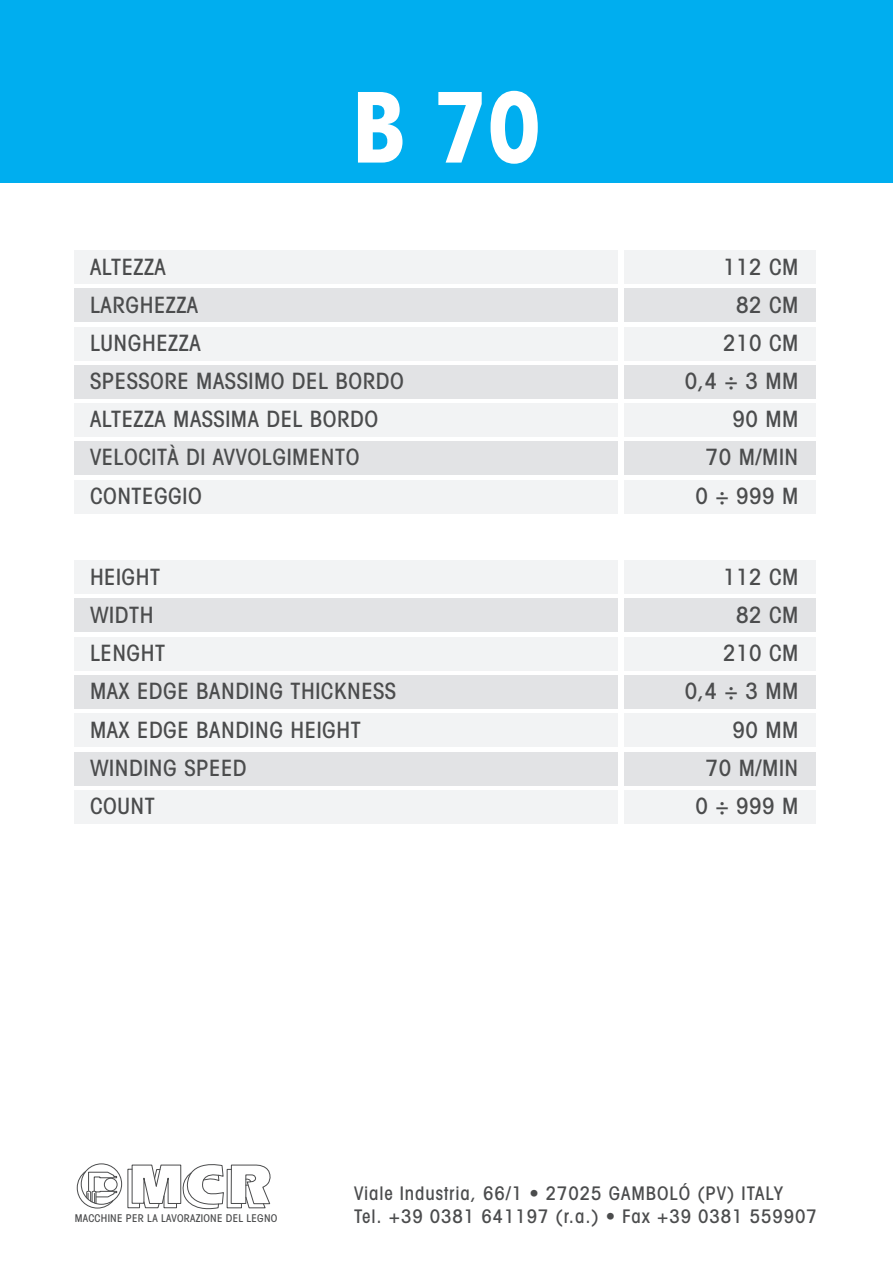
<style>
.page{position:relative;width:893px;height:1263px;background:#fff}
.page>*{position:absolute;margin:0;border:0;box-sizing:border-box;transform-origin:0 0}
.t1{font:700 condensed 97.5px "Avant Garde";color:#fff}
.t2{font:500 condensed 22.5px/38.1px "Avant Garde";letter-spacing:.025em;color:#4b4c4d}
.t3{font:500 condensed 18.75px/22.5px "Avant Garde";letter-spacing:.05em;color:#4b4c4d}
.t4{font:500 condensed 10.8px "Avant Garde";letter-spacing:.025em;color:#4b4c4d}
</style>
<div class="page">
<div style="left:74px;top:250px;width:543px;height:34px;background:#f2f3f4"></div>
<div style="left:74px;top:289px;width:543px;height:33px;background:#e2e3e5"></div>
<div style="left:74px;top:327px;width:543px;height:33px;background:#f2f3f4"></div>
<div style="left:74px;top:365px;width:543px;height:33px;background:#e2e3e5"></div>
<div style="left:74px;top:403px;width:543px;height:34px;background:#f2f3f4"></div>
<div style="left:74px;top:442px;width:543px;height:33px;background:#e2e3e5"></div>
<div style="left:74px;top:480px;width:543px;height:33px;background:#f2f3f4"></div>
<div style="left:624px;top:250px;width:192px;height:34px;background:#f2f3f4"></div>
<div style="left:624px;top:289px;width:192px;height:33px;background:#e2e3e5"></div>
<div style="left:624px;top:327px;width:192px;height:33px;background:#f2f3f4"></div>
<div style="left:624px;top:365px;width:192px;height:33px;background:#e2e3e5"></div>
<div style="left:624px;top:403px;width:192px;height:34px;background:#f2f3f4"></div>
<div style="left:624px;top:442px;width:192px;height:33px;background:#e2e3e5"></div>
<div style="left:624px;top:480px;width:192px;height:33px;background:#f2f3f4"></div>
<div style="left:74px;top:560px;width:543px;height:34px;background:#f2f3f4"></div>
<div style="left:74px;top:599px;width:543px;height:33px;background:#e2e3e5"></div>
<div style="left:74px;top:637px;width:543px;height:33px;background:#f2f3f4"></div>
<div style="left:74px;top:675px;width:543px;height:34px;background:#e2e3e5"></div>
<div style="left:74px;top:714px;width:543px;height:33px;background:#f2f3f4"></div>
<div style="left:74px;top:752px;width:543px;height:33px;background:#e2e3e5"></div>
<div style="left:74px;top:790px;width:543px;height:33px;background:#f2f3f4"></div>
<div style="left:624px;top:560px;width:192px;height:34px;background:#f2f3f4"></div>
<div style="left:624px;top:599px;width:192px;height:33px;background:#e2e3e5"></div>
<div style="left:624px;top:637px;width:192px;height:33px;background:#f2f3f4"></div>
<div style="left:624px;top:675px;width:192px;height:34px;background:#e2e3e5"></div>
<div style="left:624px;top:714px;width:192px;height:33px;background:#f2f3f4"></div>
<div style="left:624px;top:752px;width:192px;height:33px;background:#e2e3e5"></div>
<div style="left:624px;top:790px;width:192px;height:33px;background:#f2f3f4"></div>
<div style="left:0;top:0;width:893px;height:182px;background:#00aeef"></div>
<div style="left:81px;top:1163px;width:41px;height:41px;border:1px solid #4b4c4d;border-radius:50%"></div>
<svg style="left:77px;top:1170px;width:40px;height:39px"></svg>
<svg style="left:127px;top:1164px;width:144px;height:46px"></svg>
<h1 class="t1" style="left:352px;top:92px;width:191px">B 70</h1>
<p class="t2" style="left:90px;top:250px;width:315px">ALTEZZA<br>LARGHEZZA<br>LUNGHEZZA<br>SPESSORE MASSIMO DEL BORDO<br>ALTEZZA MASSIMA DEL BORDO<br>VELOCITÀ DI AVVOLGIMENTO<br>CONTEGGIO</p>
<p class="t2" style="left:685px;top:250px;width:115px;text-align:right">112 CM<br>82 CM<br>210 CM<br>0,4 ÷ 3 MM<br>90 MM<br>70 M/MIN<br>0 ÷ 999 M</p>
<p class="t2" style="left:90px;top:560px;width:308px">HEIGHT<br>WIDTH<br>LENGHT<br>MAX EDGE BANDING THICKNESS<br>MAX EDGE BANDING HEIGHT<br>WINDING SPEED<br>COUNT</p>
<p class="t2" style="left:685px;top:560px;width:115px;text-align:right">112 CM<br>82 CM<br>210 CM<br>0,4 ÷ 3 MM<br>90 MM<br>70 M/MIN<br>0 ÷ 999 M</p>
<p class="t4" style="left:75px;top:1214px;width:204px">MACCHINE PER LA LAVORAZIONE DEL LEGNO</p>
<p class="t3" style="left:354px;top:1184px;width:464px">Viale Industria, 66/1 • 27025 GAMBOLÓ (PV) ITALY<br>Tel. +39 0381 641197 (r.a.) • Fax +39 0381 559907</p>
</div>
